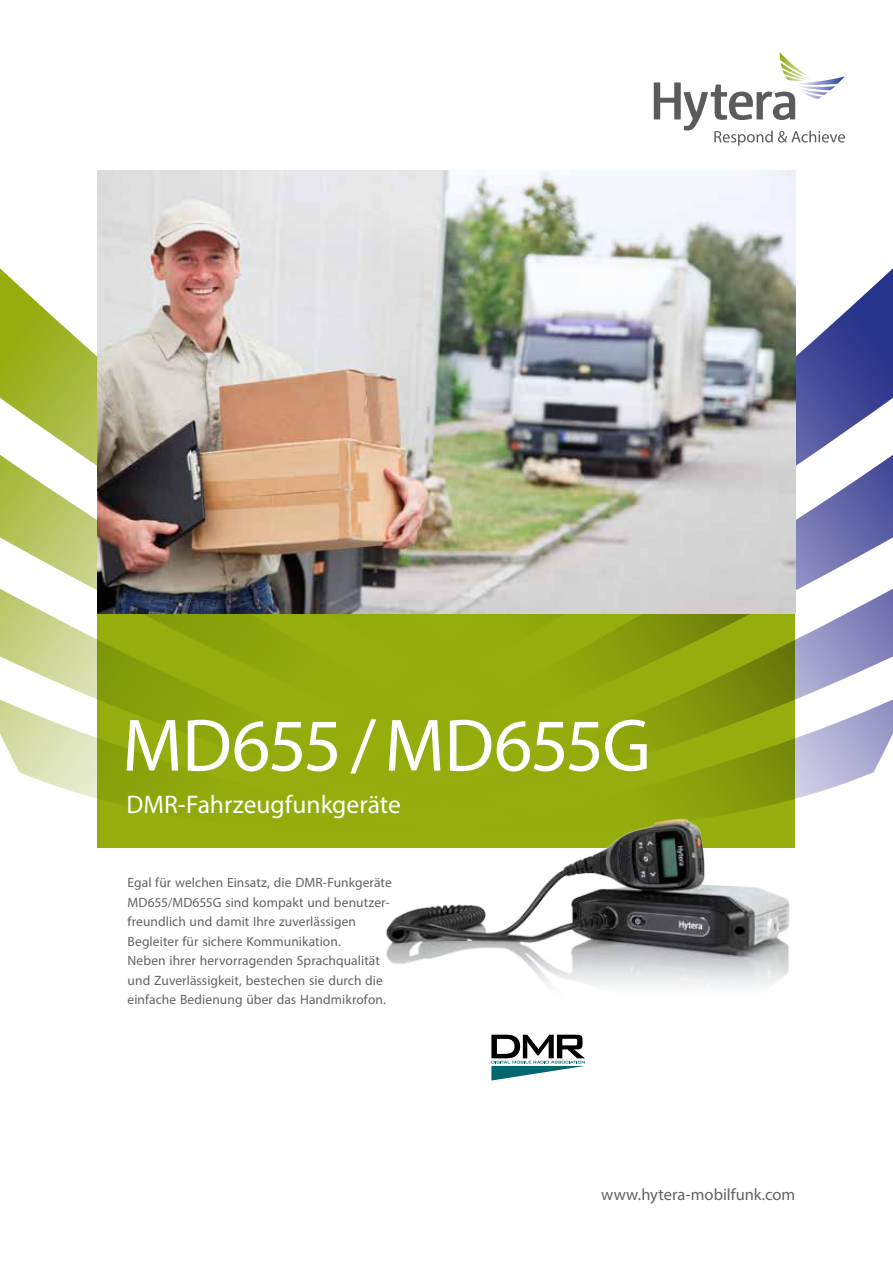
<style>
.page{position:relative;width:893px;height:1263px;background:#fff}
.page>*{position:absolute;margin:0;border:0;box-sizing:border-box;transform-origin:0 0}
.t1{font:75px "Myriad Pro";letter-spacing:-.02em;color:#fff}
.t2{font:25.5px "Myriad Pro";color:#fff}
.t3{font:16.5px "Myriad Pro";color:#646363}
.t4{font:13.5px/19.5px "Myriad Pro";letter-spacing:.005em;color:#646363}
</style>
<div class="page">
<svg style="left:795px;top:256px;width:98px;height:543px"></svg>
<svg style="left:0;top:268px;width:98px;height:579px"></svg>
<svg style="left:654px;top:52px;width:191px;height:94px"></svg>
<div style="left:98px;top:613px;width:697px;height:235px;background:#95ad0d"></div>
<img style="left:98px;top:170px;width:697px;height:443px">
<img style="left:386px;top:819px;width:404px;height:168px">
<svg style="left:491px;top:1035px;width:94px;height:45px"></svg>
<h1 class="t1" style="left:122px;top:699px;width:530px">MD655 / MD655G</h1>
<h2 class="t2" style="left:126px;top:788px;width:276px">DMR-Fahrzeugfunkgeräte</h2>
<p class="t4" style="left:128px;top:872px;width:266px">Egal für welchen Einsatz, die DMR-Funkgeräte MD655/MD655G sind kompakt und benutzer&shy;freundlich und damit Ihre zuverlässigen Begleiter für sichere Kommunikation.<br>Neben ihrer hervorragenden Sprachqualität und Zuverlässigkeit, bestechen sie durch die einfache Bedienung über das Handmikrofon.</p>
<p class="t3" style="left:601px;top:1184px;width:196px">www.hytera-mobilfunk.com</p>
</div>
